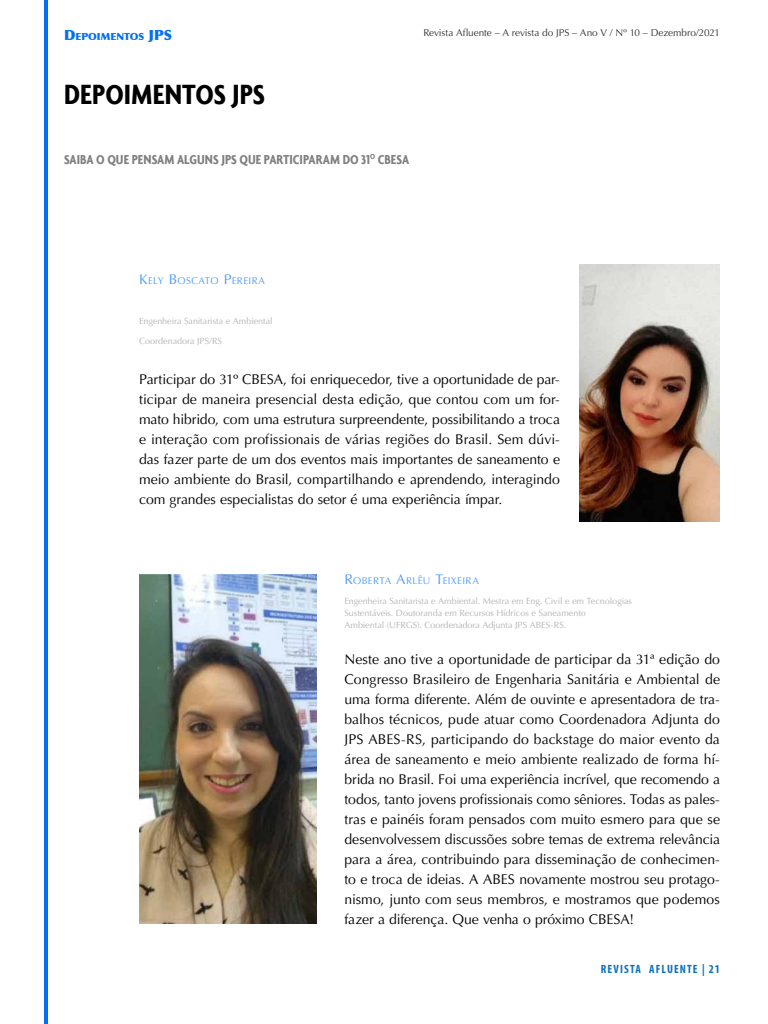
<style>
.page{position:relative;width:768px;height:1024px;background:#fff}
.page>*{position:absolute;margin:0;border:0;box-sizing:border-box;transform-origin:0 0}
.t1{font:700 condensed 30px "Agenda";color:#000}
.t2{font:14px/20px "Optima LT";letter-spacing:-.005em;color:#000;text-align:justify}
.t3{font:700 condensed 14px "Agenda";color:#808080}
.t4{font:700 condensed 12px "Myriad Pro";letter-spacing:.09em;color:#0e71b8}
.t5{font:10px "Optima";letter-spacing:-.005em;color:#333}
.t6{font:9.8px "Optima";letter-spacing:.035em;color:#4d9bf7}
.t7{font:900 9.8px "Optima";color:#0070f4}
.t8{font:9px/12px "Optima";letter-spacing:-.005em;color:#b3b3b3}
.s1{font-size:14px}
</style>
<div class="page">
<hr style="left:44px;top:0;width:4px;height:1024px;background:#0070f4">
<img style="left:580px;top:264px;width:140px;height:258px">
<img style="left:139px;top:574px;width:178px;height:350px">
<p class="t7" style="left:64px;top:31px;width:100px"><span class="s1">D</span>EPOIMENTOS <span class="s1">JPS</span></p>
<p class="t5" style="left:423px;top:27px;width:298px">Revista Afluente – A revista do JPS – Ano V / Nº 10 – Dezembro/2021</p>
<h1 class="t1" style="left:64px;top:77px;width:203px">DEPOIMENTOS JPS</h1>
<p class="t3" style="left:64px;top:151px;width:347px">SAIBA O QUE PENSAM ALGUNS JPS QUE PARTICIPARAM DO 31<sup>O</sup> CBESA</p>
<p class="t6" style="left:139px;top:275px;width:127px"><span class="s1">K</span>ELY <span class="s1">B</span>OSCATO <span class="s1">P</span>EREIRA</p>
<p class="t8" style="left:139px;top:315px;width:135px">Engenheira Sanitarista e Ambiental</p>
<p class="t8" style="left:139px;top:335px;width:85px">Coordenadora JPS/RS</p>
<p class="t2" style="left:139px;top:369px;width:422px">Participar do 31º CBESA, foi enriquecedor, tive a oportunidade de par&shy;ticipar de maneira presencial desta edição, que contou com um for&shy;mato hibrido, com uma estrutura surpreendente, possibilitando a troca e interação com profissionais de várias regiões do Brasil. Sem dúvi&shy;das fazer parte de um dos eventos mais importantes de saneamento e meio ambiente do Brasil, compartilhando e aprendendo, interagindo com grandes especialistas do setor é uma experiência ímpar.</p>
<p class="t6" style="left:344px;top:575px;width:136px"><span class="s1">R</span>OBERTA <span class="s1">A</span>RLÊU <span class="s1">T</span>EIXEIRA</p>
<p class="t8" style="left:344px;top:595px;width:289px">Engenheira Sanitarista e Ambiental. Mestra em Eng. Civil e em Tecnologias<br>Sustentáveis. Doutoranda em Recursos Hídricos e Saneamento<br>Ambiental (UFRGS). Coordenadora Adjunta JPS ABES-RS.</p>
<p class="t2" style="left:344px;top:649px;width:377px">Neste ano tive a oportunidade de participar da 31ª edição do Congresso Brasileiro de Engenharia Sanitária e Ambiental de uma forma diferente. Além de ouvinte e apresentadora de tra&shy;balhos técnicos, pude atuar como Coordenadora Adjunta do JPS ABES-RS, participando do backstage do maior evento da área de saneamento e meio ambiente realizado de forma hí&shy;brida no Brasil. Foi uma experiência incrível, que recomendo a todos, tanto jovens profissionais como sêniores. Todas as pales&shy;tras e painéis foram pensados com muito esmero para que se desenvolvessem discussões sobre temas de extrema relevância para a área, contribuindo para disseminação de conhecimen&shy;to e troca de ideias. A ABES novamente mostrou seu protago&shy;nismo, junto com seus membros, e mostramos que podemos fazer a diferença. Que venha o próximo CBESA!</p>
<p class="t4" style="left:601px;top:962px;width:121px">REVISTA AFLUENTE | 21</p>
</div>
